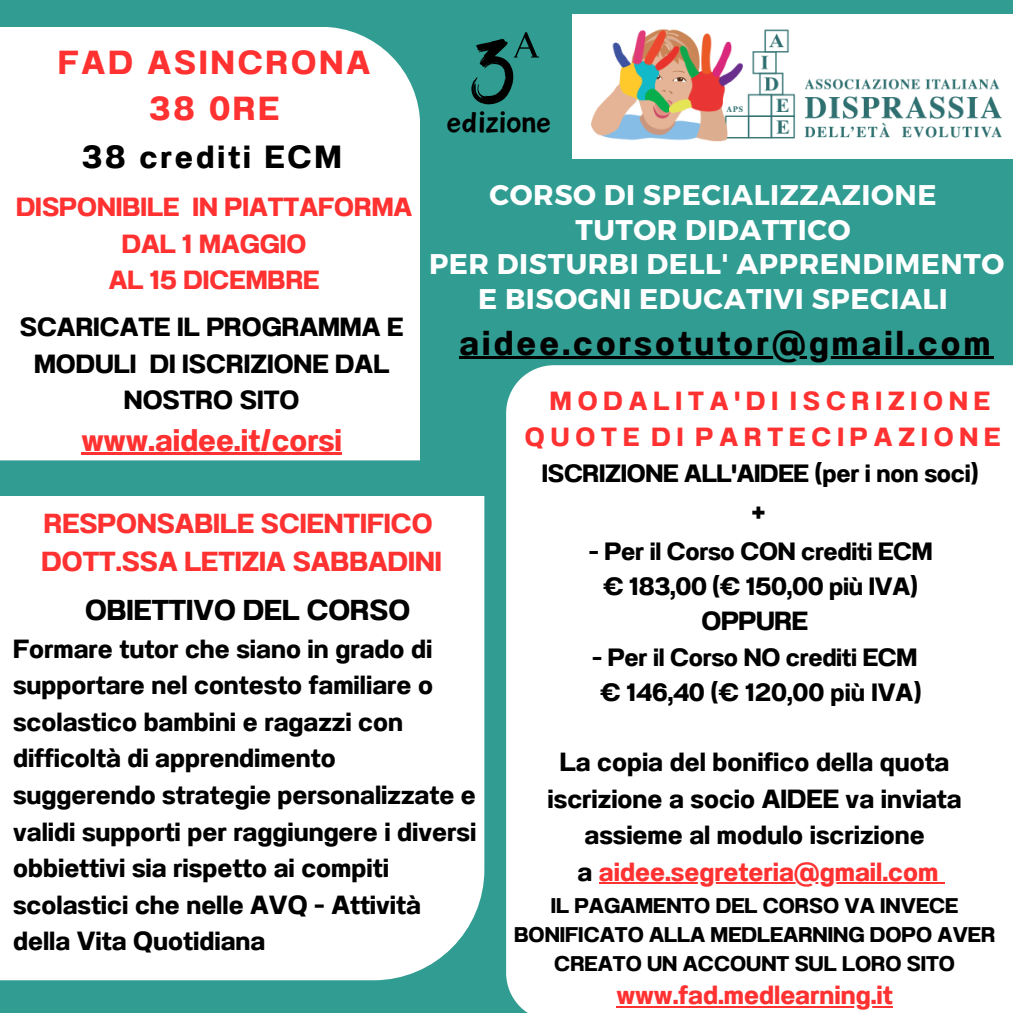
<style>
.page{position:relative;width:1013px;height:1013px;background:#fff}
.page>*{position:absolute;margin:0;border:0;box-sizing:border-box;transform-origin:0 0}
.t1{font:35px "Canva Sword Like Dream";color:#000}
.t2{font:700 34.5px "Anantason";letter-spacing:.09em;color:#000}
.t3{font:700 33.25px/46px "Anantason";letter-spacing:.09em;color:#ff3131;text-align:center}
.t4{font:700 32px "Anantason";letter-spacing:.09em;color:#000}
.t5{font:700 31.25px "Anantason";color:#ff3131}
.t6{font:700 31.25px "Anantason";color:#000}
.t7{font:700 28.75px "Anantason";color:#000}
.t8{font:700 28.38px/34.8px "Montserrat";letter-spacing:.02em;color:#fff;text-align:center}
.t9{font:700 27.5px/38.5px "Anantason";color:#ff3131}
.t10{font:700 26.25px/36.5px "Anantason";color:#000;text-align:center}
.t11{font:700 26.25px/36.5px "Anantason";color:#ff3131;text-align:center}
.t12{font:700 26.25px/36.5px "Anantason";letter-spacing:.225em;color:#ff3131;text-align:center}
.t13{font:700 25px/34.8px "Anantason";letter-spacing:-.01em;color:#000;text-align:center}
.t14{font:700 21.25px/29px "Anantason";color:#000;text-align:center}
.s1{color:#000}
</style>
<div class="page">
<div style="left:0;top:0;width:1012px;height:1012px;background:#319d92"></div>
<div style="left:0;top:496px;width:484px;height:484px;background:#fff"></div>
<div style="left:0;top:27px;width:420px;height:433px;background:#fff"></div>
<div style="left:506px;top:365px;width:506px;height:647px;background:#fff"></div>
<img style="left:572px;top:14px;width:440px;height:145px">
<svg style="left:471px;top:32px;width:68px;height:72px"></svg>
<hr style="left:599px;top:882px;width:339px;height:2px;background:#ff3131">
<svg style="left:938px;top:882px;width:6px;height:2px"></svg>
<hr style="left:616px;top:1006px;width:276px;height:2px;background:#ff3131">
<hr style="left:459px;top:356px;width:534px;height:3px;background:#000">
<hr style="left:81px;top:452px;width:261px;height:3px;background:#ff3131">
<h6 class="t3" style="left:58px;top:40px;width:313px">FAD ASINCRONA<br>38 0RE</h6>
<p class="t4" style="left:82px;top:138px;width:261px">38 crediti ECM</p>
<p class="t11" style="left:16px;top:189px;width:398px">DISPONIBILE IN PIATTAFORMA<br>DAL 1 MAGGIO<br>AL 15 DICEMBRE</p>
<h5 class="t1" style="left:446px;top:106px;width:106px">edizione</h5>
<h2 class="t8" style="left:429px;top:176px;width:577px">CORSO DI SPECIALIZZAZIONE<br>TUTOR DIDATTICO<br>PER DISTURBI DELL' APPRENDIMENTO<br>E BISOGNI EDUCATIVI SPECIALI</h2>
<h5 class="t2" style="left:459px;top:322px;width:532px">aidee.corsotutor@gmail.com</h5>
<p class="t10" style="left:20px;top:309px;width:385px">SCARICATE IL PROGRAMMA E<br>MODULI DI ISCRIZIONE DAL<br>NOSTRO SITO</p>
<p class="t5" style="left:81px;top:421px;width:262px">www.aidee.it/corsi</p>
<h1 class="t12" style="left:525px;top:382px;width:477px">MODALITA'DI ISCRIZIONE<br>QUOTE DI PARTECIPAZIONE</h1>
<h1 class="t13" style="left:542px;top:456px;width:438px">ISCRIZIONE ALL'AIDEE (per i non soci)</h1>
<h1 class="t6" style="left:751px;top:493px;width:16px">+</h1>
<h1 class="t13" style="left:589px;top:534px;width:345px">- Per il Corso CON crediti ECM € 183,00 (€ 150,00 più IVA)</h1>
<h1 class="t10" style="left:701px;top:603px;width:108px">OPPURE</h1>
<h1 class="t13" style="left:592px;top:640px;width:331px">- Per il Corso NO crediti ECM € 146,40 (€ 120,00 più IVA)</h1>
<p class="t9" style="left:42px;top:504px;width:402px">RESPONSABILE SCIENTIFICO<br>DOTT.SSA LETIZIA SABBADINI</p>
<h4 class="t7" style="left:85px;top:593px;width:326px">OBIETTIVO DEL CORSO</h4>
<h4 class="t10" style="left:13px;top:630px;width:464px;text-align:left">Formare tutor che siano in grado di supportare nel contesto familiare o scolastico bambini e ragazzi con difficoltà di apprendimento suggerendo strategie personalizzate e validi supporti per raggiungere i diversi obbiettivi sia rispetto ai compiti scolastici che nelle AVQ - Attività della Vita Quotidiana</h4>
<h2 class="t10" style="left:547px;top:743px;width:415px">La copia del bonifico della quota iscrizione a socio AIDEE va inviata assieme al modulo iscrizione</h2>
<p class="t11" style="left:577px;top:853px;width:362px"><span class="s1">a</span> aidee.segreteria@gmail.com</p>
<p class="t14" style="left:514px;top:890px;width:483px">IL PAGAMENTO DEL CORSO VA INVECE<br>BONIFICATO ALLA MEDLEARNING DOPO AVER</p>
<h3 class="t14" style="left:554px;top:948px;width:402px">CREATO UN ACCOUNT SUL LORO SITO</h3>
<h4 class="t11" style="left:616px;top:977px;width:278px">www.fad.medlearning.it</h4>
</div>
